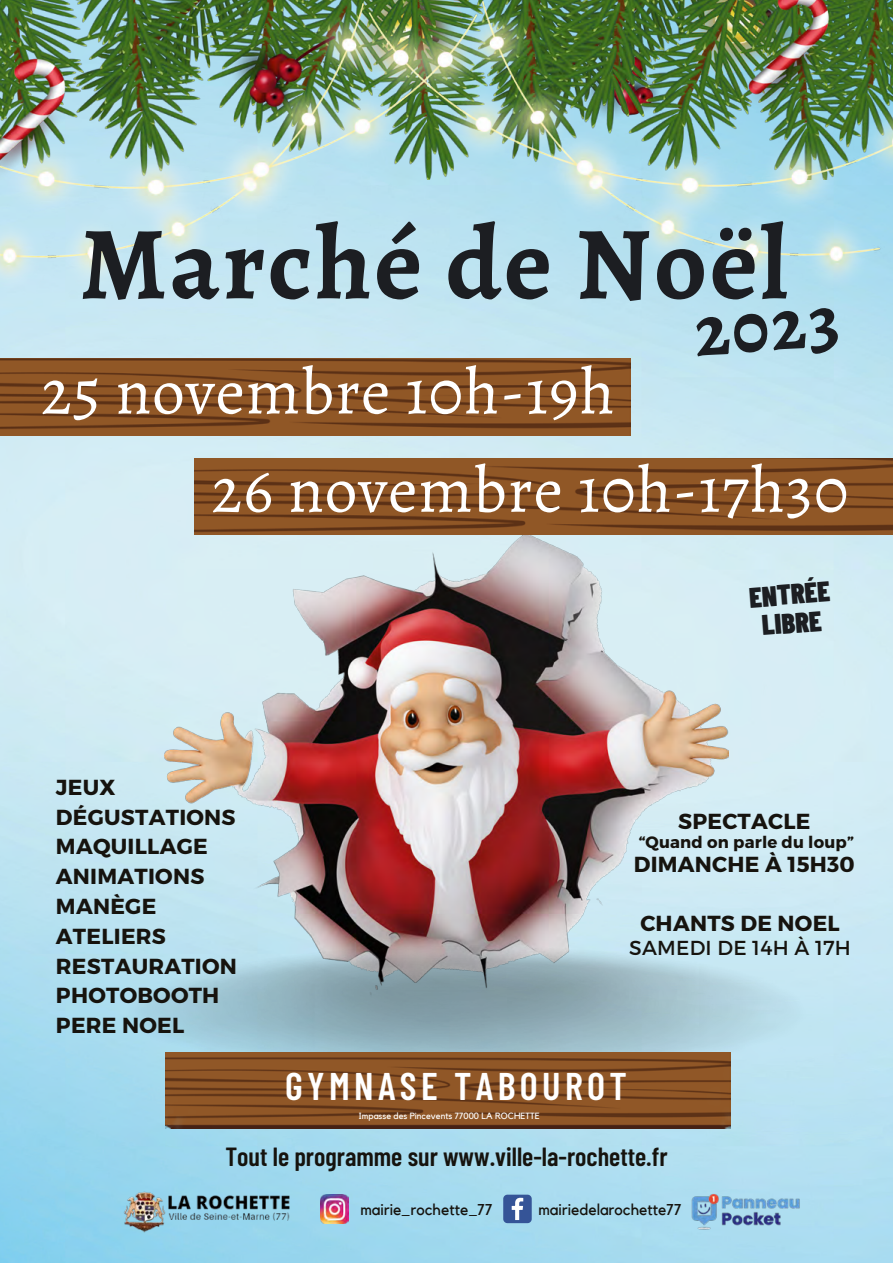
<style>
.page{position:relative;width:893px;height:1263px;background:#fff}
.page>*{position:absolute;margin:0;border:0;box-sizing:border-box;transform-origin:0 0}
.t1{font:700 103.95px "Alegreya";letter-spacing:.025em;color:#1c1e22}
.t2{font:700 73.8px "Alegreya";color:#1c1e22}
.t3{font:65.25px "Alegreya";letter-spacing:.015em;color:#fff}
.t4{font:600 38.55px "Barlow Condensed";letter-spacing:.115em;color:#fff}
.t5{font:900 28.35px/28.7px "Barlow Condensed";color:#1c1e22;text-align:center}
.t6{font:600 26.25px "Barlow Condensed";color:#16130e}
.t7{font:700 21.75px/29.8px "Montserrat";letter-spacing:.01em;color:#16130e}
.t8{font:20.25px "Montserrat";letter-spacing:.01em;color:#16130e}
.t9{font:700 16.5px "Montserrat";letter-spacing:.01em;color:#16130e}
.t10{font:15.6px "Kollektif";color:#16130e}
.t11{font:9px "Kollektif";color:#fff}
</style>
<div class="page">
<img style="left:0;top:296px;width:893px;height:967px">
<img style="left:165px;top:529px;width:563px;height:415px">
<svg style="left:503px;top:1195px;width:29px;height:28px"></svg>
<img style="left:320px;top:1195px;width:29px;height:28px">
<img style="left:688px;top:1188px;width:115px;height:47px">
<img style="left:123px;top:1191px;width:169px;height:41px">
<img style="left:0;top:359px;width:631px;height:76px">
<img style="left:355px;top:2px;width:538px;height:294px">
<img style="left:0;top:4px;width:492px;height:294px">
<img style="left:195px;top:458px;width:698px;height:77px">
<img style="left:123px;top:944px;width:689px;height:136px">
<img style="left:166px;top:1052px;width:565px;height:77px">
<h1 class="t1" style="left:80px;top:192px;width:710px">Marché de Noël</h1>
<h3 class="t3" style="left:41px;top:351px;width:575px">25 novembre 10h-19h</h3>
<h2 class="t2" style="left:691px;top:280px;width:147px;rotate:-4deg">2023</h2>
<h3 class="t3" style="left:211px;top:449px;width:639px">26 novembre 10h-17h30</h3>
<h3 class="t5" style="left:748px;top:582px;width:82px;rotate:-4deg">ENTRÉE<br>LIBRE</h3>
<p class="t7" style="left:56px;top:772px;width:183px">JEUX<br>DÉGUSTATIONS<br>MAQUILLAGE<br>ANIMATIONS<br>MANÈGE<br>ATELIERS<br>RESTAURATION<br>PHOTOBOOTH<br>PERE NOEL</p>
<p class="t7" style="left:678px;top:806px;width:134px">SPECTACLE</p>
<p class="t9" style="left:639px;top:832px;width:217px">“Quand on parle du loup”</p>
<p class="t7" style="left:634px;top:850px;width:223px">DIMANCHE À 15H30</p>
<p class="t7" style="left:640px;top:909px;width:201px">CHANTS DE NOEL</p>
<p class="t8" style="left:629px;top:935px;width:223px">SAMEDI DE 14H À 17H</p>
<h3 class="t4" style="left:285px;top:1059px;width:343px">GYMNASE TABOUROT</h3>
<p class="t11" style="left:358px;top:1111px;width:183px">Impasse des Pincevents 77000 LA ROCHETTE</p>
<p class="t6" style="left:225px;top:1137px;width:444px">Tout le programme sur www.ville-la-rochette.fr</p>
<p class="t10" style="left:360px;top:1200px;width:134px">mairie_rochette_77</p>
<p class="t10" style="left:538px;top:1200px;width:145px">mairiedelarochette77</p>
</div>
